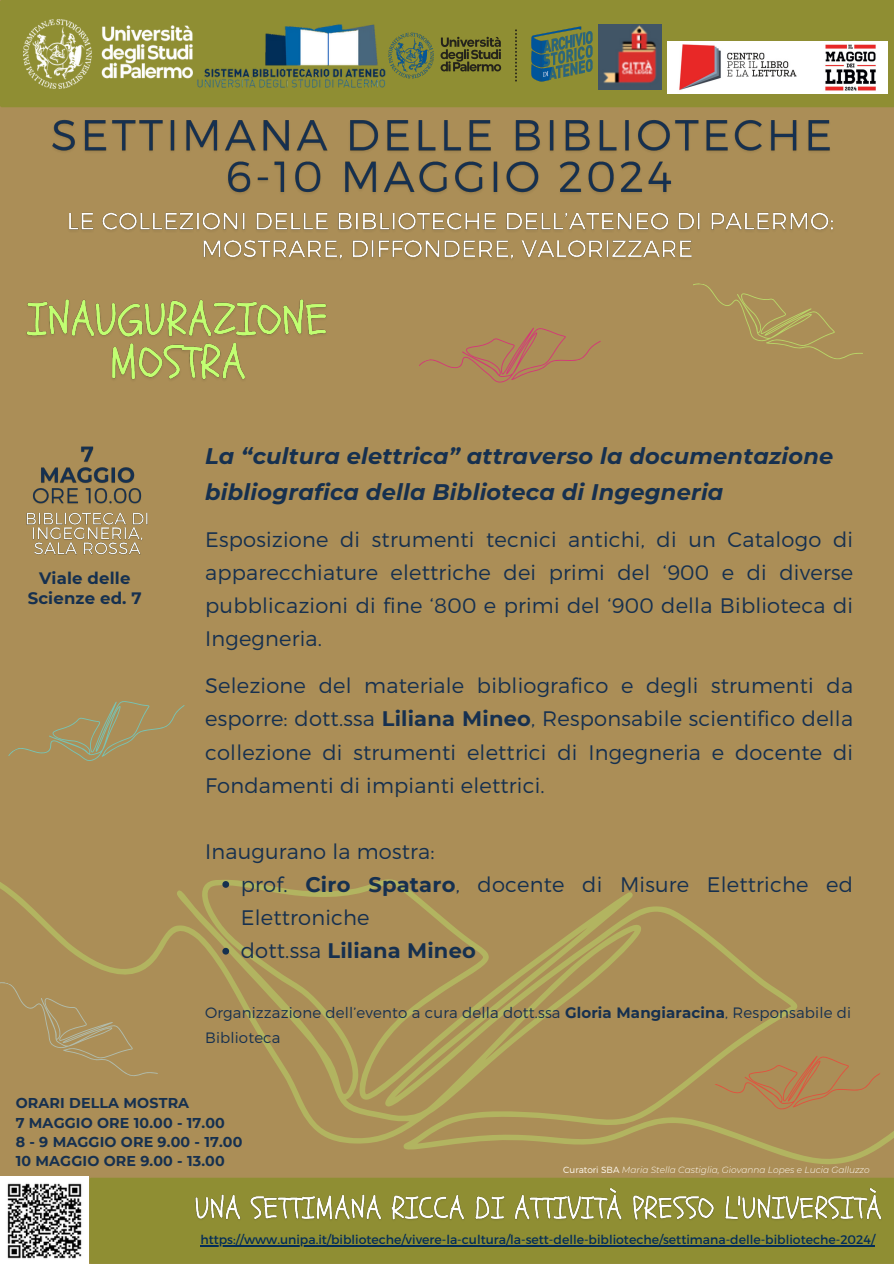
<style>
.page{position:relative;width:894px;height:1264px;background:#fff}
.page>*{position:absolute;margin:0;border:0;box-sizing:border-box;transform-origin:0 0}
.t1{font:italic 700 22.5px/36px "Montserrat";letter-spacing:.01em;color:#16304f}
.t2{font:300 21px/33px "Montserrat";letter-spacing:.01em;color:#16304f;text-align:justify}
.t3{font:700 21px "Montserrat";letter-spacing:.01em;color:#16304f}
.t4{font:700 16.5px "Montserrat";letter-spacing:.01em;color:#16304f}
.t5{font:300 15px/24.8px "Montserrat";letter-spacing:.01em;color:#16304f}
.t6{font:700 14.25px "Montserrat";letter-spacing:.01em;color:#16304f}
.t7{font:12.45px "Montserrat";color:#032d58}
.t8{font:italic 300 9px "Montserrat";color:#fffaf1}
.s1{font-weight:700}
.s2{font-weight:300}
.s3{font-style:normal}
</style>
<div class="page">
<div style="left:0;top:107px;width:893px;height:1070px;background:#ab8e57"></div>
<div style="left:0;top:0;width:893px;height:107px;background:#8f8e33"></div>
<img style="left:598px;top:24px;width:63px;height:66px">
<img style="left:23px;top:20px;width:165px;height:68px">
<img style="left:188px;top:7px;width:199px;height:81px">
<img style="left:375px;top:22px;width:225px;height:66px">
<div style="left:418px;top:305px;width:186px;height:104px;background:#ab8e57"></div>
<svg style="left:684px;top:282px;width:186px;height:82px;background:#ab9157"></svg>
<div style="left:7px;top:671px;width:183px;height:126px;background:#ab8e57"></div>
<svg style="left:0;top:870px;width:893px;height:295px;background:#ab9157"></svg>
<img style="left:666px;top:42px;width:221px;height:51px">
<div style="left:89px;top:1177px;width:804px;height:86px;background:#8f8e33"></div>
<img style="left:191px;top:1183px;width:700px;height:46px">
<svg style="left:222px;top:881px;width:7px;height:6px"></svg>
<svg style="left:222px;top:947px;width:7px;height:7px"></svg>
<img style="left:30px;top:442px;width:114px;height:65px">
<img style="left:24px;top:508px;width:126px;height:51px">
<img style="left:48px;top:106px;width:802px;height:160px">
<img style="left:0;top:1176px;width:89px;height:83px">
<hr style="left:200px;top:1245px;width:674px;height:1px;background:#032d58">
<img style="left:20px;top:289px;width:311px;height:105px">
<p class="t4" style="left:39px;top:567px;width:93px">Viale delle</p>
<p class="t4" style="left:28px;top:588px;width:116px">Scienze ed. 7</p>
<p class="t1" style="left:205px;top:438px;width:629px">La “cultura elettrica” attraverso la documentazione bibliografica della Biblioteca di Ingegneria</p>
<h4 class="t2" style="left:205px;top:522px;width:649px">Esposizione di strumenti tecnici antichi, di un Catalogo di apparecchiature elettriche dei primi del ‘900 e di diverse pubblicazioni di fine ‘800 e primi del ‘900 della Biblioteca di Ingegneria.</h4>
<h6 class="t2" style="left:205px;top:667px;width:649px">Selezione del materiale bibliografico e degli strumenti da esporre: dott.ssa <span class="s1">Liliana Mineo</span>, Responsabile scientifico della collezione di strumenti elettrici di Ingegneria e docente di Fondamenti di impianti elettrici.</h6>
<h6 class="t2" style="left:205px;top:833px;width:231px">Inaugurano la mostra:</h6>
<h6 class="t2" style="left:241px;top:866px;width:613px;line-height:33.8px">prof. <span class="s1">Ciro Spataro</span>, docente di Misure Elettriche ed<br>Elettroniche</h6>
<p class="t3" style="left:241px;top:938px;width:236px"><span class="s2">dott.ssa</span> Liliana Mineo</p>
<p class="t5" style="left:205px;top:999px;width:647px">Organizzazione dell’evento a cura della dott.ssa <span class="s1">Gloria Mangiaracina</span>, Responsabile di<br>Biblioteca</p>
<p class="t6" style="left:16px;top:1094px;width:175px">ORARI DELLA MOSTRA</p>
<p class="t6" style="left:16px;top:1113px;width:211px">7 MAGGIO ORE 10.00 - 17.00</p>
<p class="t6" style="left:16px;top:1133px;width:228px">8 - 9 MAGGIO ORE 9.00 - 17.00</p>
<p class="t6" style="left:16px;top:1152px;width:210px">10 MAGGIO ORE 9.00 - 13.00</p>
<p class="t8" style="left:563px;top:1164px;width:308px"><span class="s3">Curatori SBA</span> Maria Stella Castiglia, Giovanna Lopes e Lucia Galluzzo</p>
<p class="t7" style="left:200px;top:1231px;width:676px">https://www.unipa.it/biblioteche/vivere-la-cultura/la-sett-delle-biblioteche/settimana-delle-biblioteche-2024/</p>
</div>
